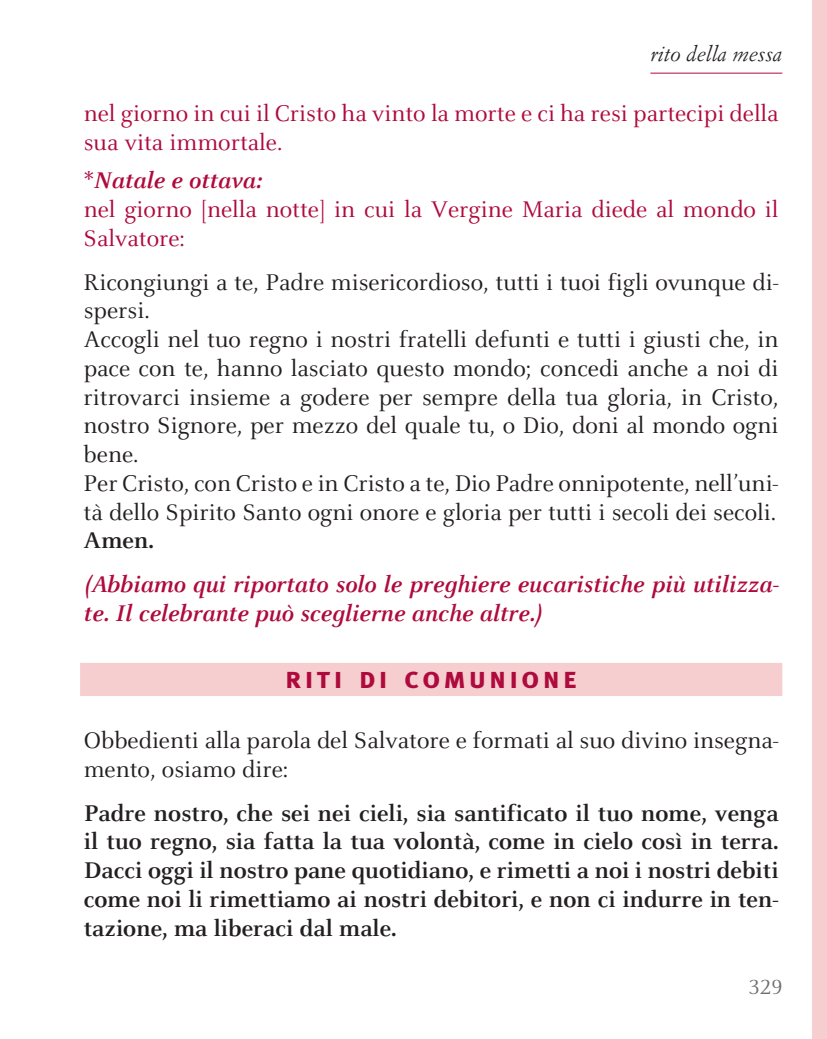
<style>
.page{position:relative;width:827px;height:1039px;background:#fff}
.page>*{position:absolute;margin:0;border:0;box-sizing:border-box;transform-origin:0 0}
.t1{font:30px "Meta Bold Caps";letter-spacing:.11em;color:#af0a3d}
.t2{font:25px/28.8px "Celeste";color:#231f20}
.t3{font:700 25px/28.8px "Celeste";color:#231f20;text-align:justify}
.t4{font:25px/28.8px "Celeste";color:#af0a3d}
.t5{font:italic 700 25px/28.8px "Celeste";color:#af0a3d}
.t6{font:22.5px "Celeste Caps";color:#6c6d70}
.t7{font:italic 21.25px "Simoncini Garamond";color:#231f20}
.s1{font-weight:700;font-style:italic}
</style>
<div class="page">
<div style="left:811px;top:0;width:15px;height:1039px;background:#f6ced0"></div>
<hr style="left:650px;top:73px;width:132px;height:1px;background:#af0a3d">
<div style="left:80px;top:663px;width:702px;height:33px;background:#f6ced0"></div>
<p class="t7" style="left:650px;top:41px;width:133px">rito della messa</p>
<p class="t4" style="left:84px;top:99px;width:696px">nel giorno in cui il Cristo ha vinto la morte e ci ha resi partecipi della sua vita immortale.</p>
<p class="t4" style="left:84px;top:167px;width:696px">*<span class="s1">Natale e ottava:<br></span>nel giorno [nella notte] in cui la Vergine Maria diede al mondo il<br>Salvatore:</p>
<p class="t2" style="left:84px;top:268px;width:696px">Ricongiungi a te, Padre misericordioso, tutti i tuoi figli ovunque di&shy;spersi.<br>Accogli nel tuo regno i nostri fratelli defunti e tutti i giusti che, in pace con te, hanno lasciato questo mondo; concedi anche a noi di ritrovarci insieme a godere per sempre della tua gloria, in Cristo, nostro Signore, per mezzo del quale tu, o Dio, doni al mondo ogni bene.<br>Per Cristo, con Cristo e in Cristo a te, Dio Padre onnipotente, nell’uni&shy;tà dello Spirito Santo ogni onore e gloria per tutti i secoli dei secoli.</p>
<p class="t3" style="left:84px;top:527px;width:72px">Amen.</p>
<p class="t5" style="left:84px;top:570px;width:696px">(Abbiamo qui riportato solo le preghiere eucaristiche più utilizza&shy;te. Il celebrante può sceglierne anche altre.)</p>
<p class="t1" style="left:285px;top:660px;width:292px">riti di comunione</p>
<p class="t2" style="left:84px;top:727px;width:696px">Obbedienti alla parola del Salvatore e formati al suo divino insegna&shy;mento, osiamo dire:</p>
<p class="t3" style="left:84px;top:799px;width:696px">Padre nostro, che sei nei cieli, sia santificato il tuo nome, venga il tuo regno, sia fatta la tua volontà, come in cielo così in terra.<br>Dacci oggi il nostro pane quotidiano, e rimetti a noi i nostri debiti come noi li rimettiamo ai nostri debitori, e non ci indurre in ten&shy;tazione, ma liberaci dal male.</p>
<p class="t6" style="left:748px;top:976px;width:35px">329</p>
</div>
